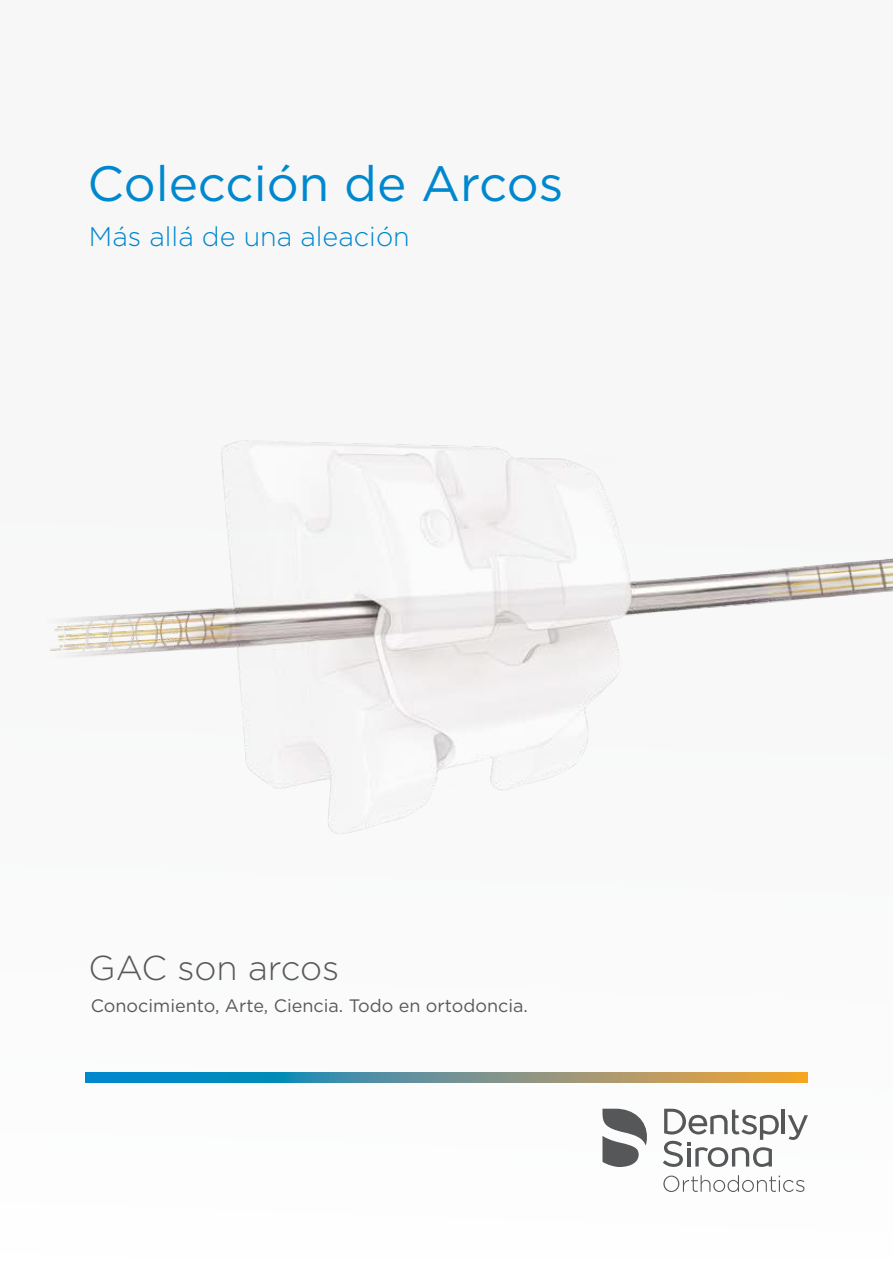
<style>
.page{position:relative;width:893px;height:1263px;background:#fff}
.page>*{position:absolute;margin:0;border:0;box-sizing:border-box;transform-origin:0 0}
.t1{font:49.5px "Gotham";color:#0088ce}
.t2{font:300 34.5px "Gotham";color:#58595b}
.t3{font:300 27px "Gotham";color:#0088ce}
.t4{font:18px "Gotham";color:#58595b}
</style>
<div class="page">
<div style="left:0;top:0;width:893px;height:1257px;background:#f7f7f7"></div>
<img style="left:49px;top:440px;width:844px;height:394px">
<svg style="left:85px;top:1072px;width:723px;height:10px"></svg>
<hr style="left:782px;top:1110px;width:3px;height:24px;background:#565759">
<svg style="left:788px;top:1115px;width:20px;height:25px"></svg>
<svg style="left:663px;top:1109px;width:116px;height:58px"></svg>
<svg style="left:602px;top:1109px;width:45px;height:58px"></svg>
<svg style="left:663px;top:1175px;width:141px;height:17px"></svg>
<h1 class="t1" style="left:88px;top:152px;width:477px">Colección de Arcos</h1>
<h3 class="t3" style="left:89px;top:219px;width:322px">Más allá de una aleación</h3>
<h2 class="t2" style="left:89px;top:946px;width:252px">GAC son arcos</h2>
<p class="t4" style="left:91px;top:994px;width:439px">Conocimiento, Arte, Ciencia. Todo en ortodoncia.</p>
</div>
